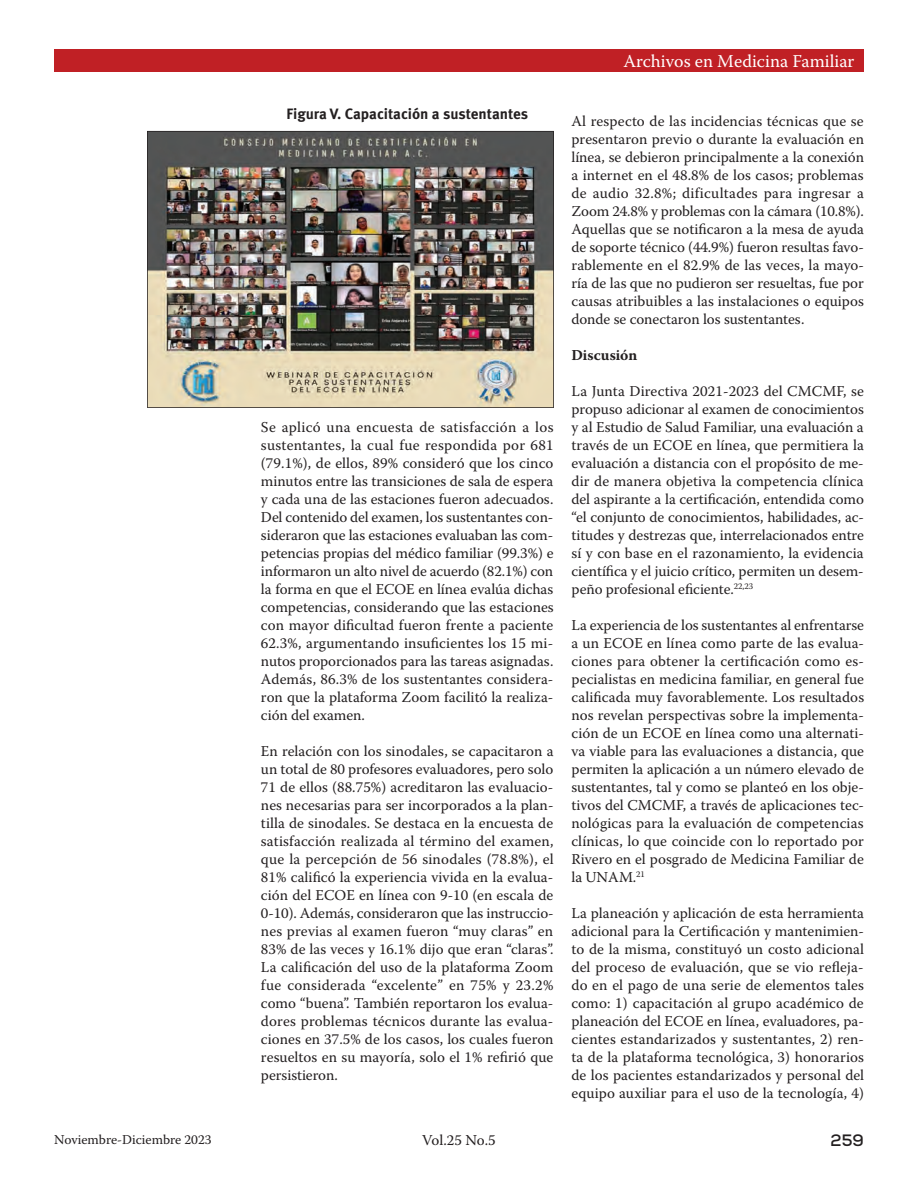
<style>
.page{position:relative;width:918px;height:1188px;background:#fff}
.page>*{position:absolute;margin:0;border:0;box-sizing:border-box;transform-origin:0 0}
.t1{font:18px "Warnock Pro";color:#fff}
.t2{font:700 16.5px "Nexa";color:#231f20}
.t3{font:15px/18px "Warnock Pro";color:#231f20;text-align:justify}
.t4{font:700 15px "Meta Pro";letter-spacing:-.005em;color:#231f20}
.t5{font:700 15px "Warnock Pro";color:#231f20}
.t6{font:13.5px "Warnock Pro";color:#231f20}
</style>
<div class="page">
<div style="left:54px;top:50px;width:810px;height:22px;background:#c02025"></div>
<img style="left:147px;top:131px;width:407px;height:277px">
<p class="t4" style="left:286px;top:102px;width:243px">Figura V. Capacitación a sustentantes</p>
<p class="t3" style="left:261px;top:418px;width:294px">Se aplic ó una encuesta de satisfacción a los sustentantes, la cual fue respondida por 681 (79.1%), de ellos, 89% consideró que los cinco minutos entre las transiciones de sala de espera y cada una de las estaciones fueron adecuados.<br>Del contenido del examen, los sustentantes con&shy;sideraron que las estaciones evaluaban las com&shy;petencias propias del médico familiar (99.3%) e informaron un alto nivel de acuerdo (82.1%) con la forma en que el ECOE en línea evalúa dichas competencias, considerando que las estaciones con mayor dificultad fueron frente a paciente 62.3%, argumentando insuficientes los 15 mi&shy;nutos proporcionados para las tareas asignadas.<br>Además, 86.3% de los sustentantes considera&shy;ron que la plataforma Zoom facilitó la realiza&shy;ción del examen.</p>
<p class="t3" style="left:261px;top:742px;width:294px">En relación con los sinodales, se capacitaron a un total de 80 profesores evaluadores, pero solo 71 de ellos (88.75%) acreditaron las evaluacio&shy;nes necesarias para ser incorporados a la plan&shy;tilla de sinodales. Se destaca en la encuesta de satisfacción realizada al término del examen, que la percepción de 56 sinodales (78.8%), el 81% calificó la experiencia vivida en la evalua&shy;ción del ECOE en línea con 9-10 (en escala de 0-10). Además, consideraron que las instruccio&shy;nes previas al examen fueron “muy claras” en 83% de las veces y 16.1% dijo que eran “claras”.<br>La calificación del uso de la plataforma Zoom fue considerada “excelente” en 75% y 23.2% como “buena”. También reportaron los evalua&shy;dores problemas técnicos durante las evalua&shy;ciones en 37.5% de los casos, los cuales fueron resueltos en su mayoría, solo el 1% refirió que persistieron.</p>
<p class="t1" style="left:623px;top:50px;width:233px">Archivos en Medicina Familiar</p>
<p class="t3" style="left:571px;top:112px;width:294px">Al respecto de las incidencias técnicas que se presentaron previo o durante la evaluación en línea, se debieron principalmente a la conexión a internet en el 48.8% de los casos; problemas de audio 32.8%; dificultades para ingresar a Zoom 24.8% y problemas con la cámara (10.8%).<br>Aquellas que se notificaron a la mesa de ayuda de soporte técnico (44.9%) fueron resultas favo&shy;rablemente en el 82.9% de las veces, la mayo&shy;ría de las que no pudieron ser resueltas, fue por causas atribuibles a las instalaciones o equipos donde se conectaron los sustentantes.</p>
<p class="t5" style="left:571px;top:346px;width:67px">Discusión</p>
<p class="t3" style="left:571px;top:382px;width:294px">La Junta Directiva 2021-2023 del CMCMF, se propuso adicionar al examen de conocimientos y al Estudio de Salud Familiar, una evaluación a través de un ECOE en línea, que permitiera la evaluación a distancia con el propósito de me&shy;dir de manera objetiva la competencia clínica del aspirante a la certificación, entendida como “el conjunto de conocimientos, habilidades, ac&shy;titudes y destrezas que, interrelacionados entre sí y con base en el razonamiento, la evidencia científica y el juicio crítico, permiten un desem&shy;peño profesional eficiente.<sup>22,23</sup></p>
<p class="t3" style="left:572px;top:616px;width:294px">La experiencia de los sustentantes al enfrentarse a un ECOE en línea como parte de las evalua&shy;ciones para obtener la certificación como es&shy;pecialistas en medicina familiar, en general fue calificada muy favorablemente. Los resu ltados nos revelan perspectivas sobre la implementa&shy;ción de un ECOE en línea como una alternati&shy;va viable para las evaluaciones a distancia, que permiten la aplicación a un número elevado de sustentantes, tal y como se planteó en los obje&shy;tivos del CMCMF, a través de aplicaciones tec&shy;nológicas para la evaluación de competencias clínicas, lo que coincide con lo reportado por Rivero en el posgrado de Medicina Familiar de la UNAM.<sup>21</sup></p>
<p class="t3" style="left:572px;top:904px;width:294px">La planeación y aplicación de esta herramienta adicional para la Certificación y mantenimien&shy;to de la misma, constituyó un costo adicional del proceso de evaluación, que se vio refleja&shy;do en el pago de una serie de elementos tales como: 1) capacitación al grupo académico de planeación del ECOE en línea, evaluadores, pa&shy;cientes estandarizados y sustentantes, 2) ren&shy;ta de la plataforma tecnológica, 3) honorarios de los pacientes estandarizados y personal del equipo auxiliar para el uso de la tecnología, 4)</p>
<p class="t6" style="left:54px;top:1131px;width:159px">Noviembre-Diciembre 2023</p>
<p class="t3" style="left:422px;top:1131px;width:75px">Vol.25 No.5</p>
<p class="t2" style="left:831px;top:1129px;width:35px">259</p>
</div>
